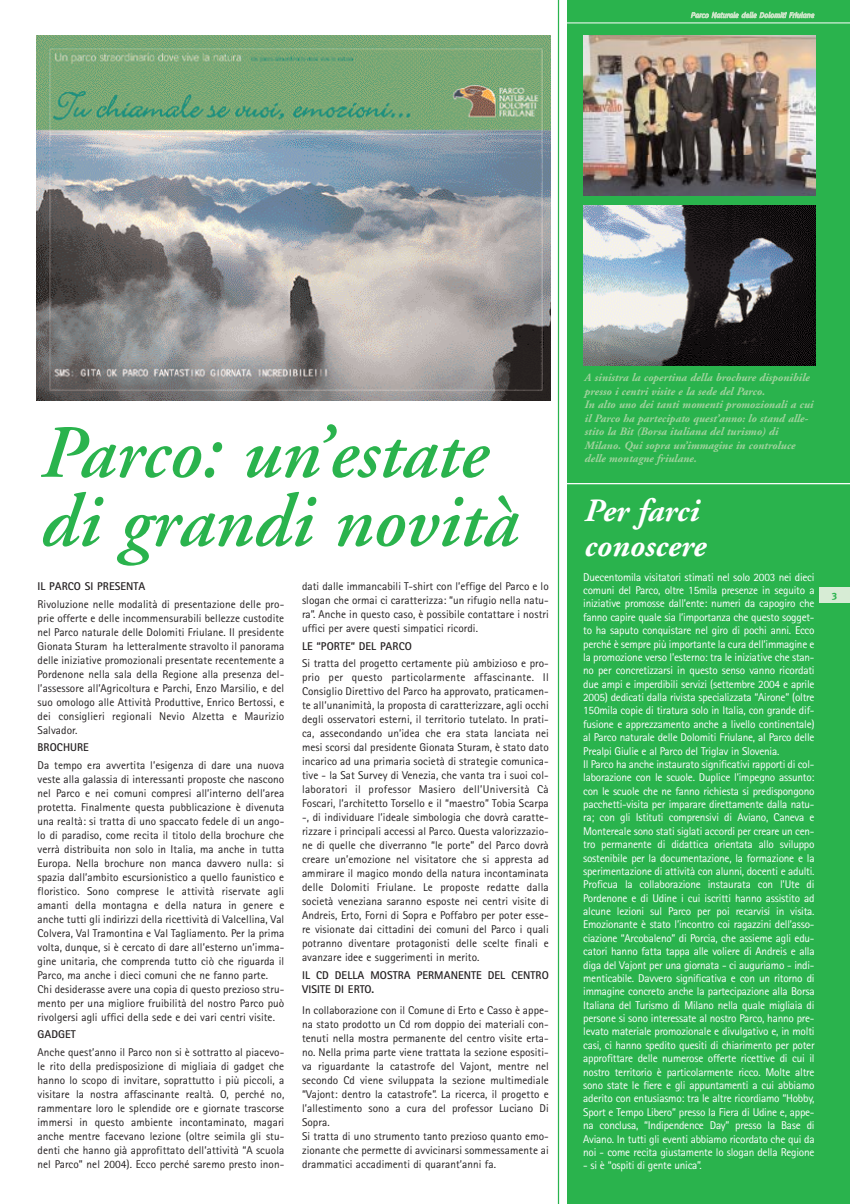
<style>
.page{position:relative;width:850px;height:1204px;background:#fff}
.page>*{position:absolute;margin:0;border:0;box-sizing:border-box;transform-origin:0 0}
.t1{font:italic 600 75px/68.8px "Adobe Garamond";color:#2ab34d}
.t2{font:italic 700 32.5px/35px "Adobe Garamond";color:#fff}
.t3{font:11.25px/14px "Rotis Sans Serif";letter-spacing:.005em;color:#231f20;text-align:justify}
.t4{font:11.25px/13.4px "Rotis Sans Serif";letter-spacing:-.02em;color:#fff}
.t5{font:italic 700 11.25px/13.5px "Adobe Garamond";color:#a1d39e}
.t6{font:700 11.25px/14px "Rotis Sans Serif";letter-spacing:.005em;color:#231f20}
.t7{font:700 10px "Meta";color:#2ab34d}
.t8{font:italic 7.5px "Meta";color:#c5e3c2}
</style>
<div class="page">
<div style="left:568px;top:0;width:282px;height:1204px;background:#2ab34d"></div>
<div style="left:820px;top:587px;width:30px;height:15px;background:#d7ecd5"></div>
<hr style="left:558px;top:0;width:1px;height:1204px;background:#2ab34d">
<hr style="left:564px;top:23px;width:286px;height:1px;background:#fff">
<img style="left:583px;top:35px;width:233px;height:160px">
<img style="left:583px;top:206px;width:233px;height:160px">
<hr style="left:565px;top:483px;width:285px;height:1px;background:#fff">
<img style="left:36px;top:36px;width:514px;height:365px">
<p class="t8" style="left:691px;top:12px;width:125px">Parco Naturale delle Dolomiti Friulane</p>
<h1 class="t1" style="left:38px;top:425px;width:479px">Parco: un’estate di grandi novità</h1>
<p class="t6" style="left:38px;top:580px;width:109px">IL PARCO SI PRESENTA</p>
<p class="t3" style="left:38px;top:598px;width:248px">Rivoluzione nelle modalità di presentazione delle pro&shy;prie offerte e delle incommensurabili bellezze custodite nel Parco naturale delle Dolomiti Friulane. Il presidente Gionata Sturam ha letteralmente stravolto il panorama delle iniziative promozionali presentate recentemente a Pordenone nella sala della Regione alla presenza del&shy;l’assessore all’Agricoltura e Parchi, Enzo Marsilio, e del suo omologo alle Attività Produttive, Enrico Bertossi, e dei consiglieri regionali Nevio Alzetta e Maurizio Salvador.</p>
<p class="t6" style="left:38px;top:742px;width:53px">BROCHURE</p>
<p class="t3" style="left:38px;top:759px;width:248px;text-align:left">Da tempo era avvertita l’esigenza di dare una nuova veste alla galassia di interessanti proposte che nascono nel Parco e nei comuni compresi all’interno dell’area protetta. Finalmente questa pubblicazione è divenuta una realtà: si tratta di uno spaccato fedele di un ango&shy;lo di paradiso, come recita il titolo della brochure che verrà distribuita non solo in Italia, ma anche in tutta Europa. Nella brochure non manca davvero nulla: si spazia dall’ambito escursionistico a quello faunistico e floristico. Sono comprese le attività riservate agli amanti della montagna e della natura in genere e anche tutti gli indirizzi della ricettività di Valcellina, Val Colvera, Val Tramontina e Val Tagliamento. Per la prima volta, dunque, si è cercato di dare all’esterno un’imma&shy;gine unitaria, che comprenda tutto ciò che riguarda il Parco, ma anche i dieci comuni che ne fanno parte.<br>Chi desiderasse avere una copia di questo prezioso stru&shy;mento per una migliore fruibilità del nostro Parco può rivolgersi agli uffici della sede e dei vari centri visite.</p>
<p class="t6" style="left:38px;top:1029px;width:40px">GADGET</p>
<p class="t3" style="left:38px;top:1046px;width:248px">Anche quest’anno il Parco non si è sottratto al piacevo&shy;le rito della predisposizione di migliaia di gadget che hanno lo scopo di invitare, soprattutto i più piccoli, a visitare la nostra affascinante realtà. O, perché no, rammentare loro le splendide ore e giornate trascorse immersi in questo ambiente incontaminato, magari anche mentre facevano lezione (oltre seimila gli stu&shy;denti che hanno già approfittato dell’attività “A scuola nel Parco” nel 2004). Ecco perché saremo presto inon-</p>
<p class="t3" style="left:302px;top:580px;width:248px">dati dalle immancabili T-shirt con l’effige del Parco e lo slogan che ormai ci caratterizza: “un rifugio nella natu&shy;ra”. Anche in questo caso, è possibile contattare i nostri uffici per avere questi simpatici ricordi.</p>
<p class="t6" style="left:302px;top:640px;width:111px">LE “PORTE” DEL PARCO</p>
<p class="t3" style="left:302px;top:658px;width:248px">Si tratta del progetto certamente più ambizioso e pro&shy;prio per questo particolarmente affascinante. Il Consiglio Direttivo del Parco ha approvato, praticamen&shy;te all’unanimità, la proposta di caratterizzare, agli occhi degli osservatori esterni, il territorio tutelato. In prati&shy;ca, assecondando un’idea che era stata lanciata nei mesi scorsi dal presidente Gionata Sturam, è stato dato incarico ad una primaria società di strategie comunica&shy;tive - la Sat Survey di Venezia, che vanta tra i suoi col&shy;laboratori il professor Masiero dell’Università Cà Foscari, l’architetto Torsello e il “maestro” Tobia Scarpa -, di individuare l’ideale simbologia che dovrà caratte&shy;rizzare i principali accessi al Parco. Questa valorizzazio&shy;ne di quelle che diverranno “le porte” del Parco dovrà creare un’emozione nel visitatore che si appresta ad ammirare il magico mondo della natura incontaminata delle Dolomiti Friulane. Le proposte redatte dalla società veneziana saranno esposte nei centri visite di Andreis, Erto, Forni di Sopra e Poffabro per poter esse&shy;re visionate dai cittadini dei comuni del Parco i quali potranno diventare protagonisti delle scelte finali e avanzare idee e suggerimenti in merito.</p>
<p class="t6" style="left:302px;top:969px;width:248px">IL CD DELLA MOSTRA PERMANENTE DEL CENTRO<br>VISITE DI ERTO.</p>
<p class="t3" style="left:302px;top:1004px;width:248px;text-align:left">In collaborazione con il Comune di Erto e Casso è appe&shy;na stato prodotto un Cd rom doppio dei materiali con&shy;tenuti nella mostra permanente del centro visite erta&shy;no. Nella prima parte viene trattata la sezione espositi&shy;va riguardante la catastrofe del Vajont, mentre nel secondo Cd viene sviluppata la sezione multimediale “Vajont: dentro la catastrofe”. La ricerca, il progetto e l’allestimento sono a cura del professor Luciano Di Sopra.<br>Si tratta di uno strumento tanto prezioso quanto emo&shy;zionante che permette di avvicinarsi sommessamente ai drammatici accadimenti di quarant’anni fa.</p>
<p class="t5" style="left:584px;top:372px;width:230px">A sinistra la copertina della brochure disponibile presso i centri visite e la sede del Parco.<br>In alto uno dei tanti momenti promozionali a cui il Parco ha partecipato quest’anno: lo stand alle&shy;stito la Bit (Borsa italiana del turismo) di Milano. Qui sopra un’immagine in controluce delle montagne friulane.</p>
<h2 class="t2" style="left:583px;top:496px;width:123px">Per farci conoscere</h2>
<p class="t4" style="left:583px;top:571px;width:233px">Duecentomila visitatori stimati nel solo 2003 nei dieci comuni del Parco, oltre 15mila presenze in seguito a iniziative promosse dall’ente: numeri da capogiro che fanno capire quale sia l’importanza che questo sogget&shy;to ha saputo conquistare nel giro di pochi anni. Ecco perché è sempre più importante la cura dell’immagine e la promozione verso l’esterno: tra le iniziative che stan&shy;no per concretizzarsi in questo senso vanno ricordati due ampi e imperdibili servizi (settembre 2004 e aprile 2005) dedicati dalla rivista specializzata “Airone” (oltre 150mila copie di tiratura solo in Italia, con grande dif&shy;fusione e apprezzamento anche a livello continentale) al Parco naturale delle Dolomiti Friulane, al Parco delle Prealpi Giulie e al Parco del Triglav in Slovenia.<br>Il Parco ha anche instaurato significativi rapporti di col&shy;laborazione con le scuole. Duplice l’impegno assunto: con le scuole che ne fanno richiesta si predispongono pacchetti-visita per imparare direttamente dalla natu&shy;ra; con gli Istituti comprensivi di Aviano, Caneva e Montereale sono stati siglati accordi per creare un cen&shy;tro permanente di didattica orientata allo sviluppo sostenibile per la documentazione, la formazione e la sperimentazione di attività con alunni, docenti e adulti.<br>Proficua la collaborazione instaurata con l’Ute di Pordenone e di Udine i cui iscritti hanno assistito ad alcune lezioni sul Parco per poi recarvisi in visita.<br>Emozionante è stato l’incontro coi ragazzini dell’asso&shy;ciazione “Arcobaleno” di Porcia, che assieme agli edu&shy;catori hanno fatta tappa alle voliere di Andreis e alla diga del Vajont per una giornata - ci auguriamo - indi&shy;menticabile. Davvero significativa e con un ritorno di immagine concreto anche la partecipazione alla Borsa Italiana del Turismo di Milano nella quale migliaia di persone si sono interessate al nostro Parco, hanno pre&shy;levato materiale promozionale e divulgativo e, in molti casi, ci hanno spedito quesiti di chiarimento per poter approfittare delle numerose offerte ricettive di cui il nostro territorio è particolarmente ricco. Molte altre sono state le fiere e gli appuntamenti a cui abbiamo aderito con entusiasmo: tra le altre ricordiamo “Hobby, Sport e Tempo Libero” presso la Fiera di Udine e, appe&shy;na conclusa, “Indipendence Day” presso la Base di Aviano. In tutti gli eventi abbiamo ricordato che qui da noi - come recita giustamente lo slogan della Regione</p>
<p class="t4" style="left:583px;top:1160px;width:120px">- si è “ospiti di gente unica”.</p>
<p class="t7" style="left:832px;top:590px;width:7px">3</p>
</div>
